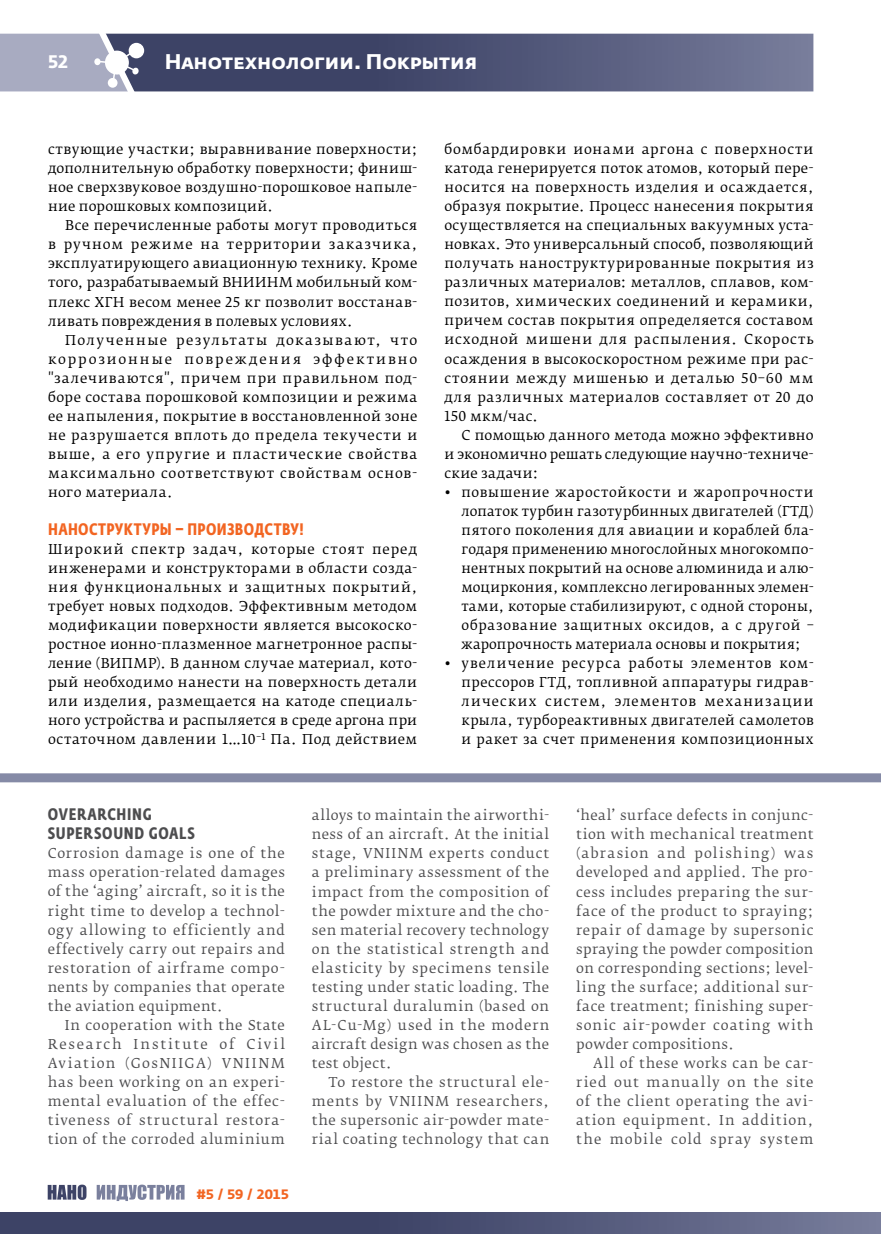
<style>
.page{position:relative;width:881px;height:1234px;background:#fff}
.page>*{position:absolute;margin:0;border:0;box-sizing:border-box;transform-origin:0 0}
.t1{font:700 21px "Fedra Sans Alt Pro";color:#fff}
.t2{font:700 18px "Fedra Sans Alt Pro";color:#fff}
.t3{font:700 16.5px "Fedra Sans Cond Pro";letter-spacing:.02em;color:#f26522}
.t4{font:700 16.5px/19px "Fedra Sans Cond Pro";letter-spacing:.045em;color:#4d4d4f}
.t5{font:13.5px/19px "Fedra Serif B Pro";letter-spacing:.03em;color:#000;text-align:justify}
.t6{font:13.5px/19px "Fedra Serif B Pro";letter-spacing:.05em;color:#4d4d4f;text-align:justify}
.t7{font:700 13.5px "Fedra Sans Alt Pro";color:#f26522}
</style>
<div class="page">
<svg style="left:0;top:33px;width:813px;height:59px;background:#626786"></svg>
<div style="left:0;top:1211px;width:880px;height:22px;background:linear-gradient(to right,#2e3559,#6c7191)"></div>
<div style="left:0;top:773px;width:880px;height:9px;background:#858aa6"></div>
<svg style="left:48px;top:1184px;width:38px;height:15px"></svg>
<svg style="left:97px;top:1184px;width:87px;height:16px"></svg>
<h2 class="t2" style="left:48px;top:50px;width:22px">52</h2>
<h1 class="t1" style="left:165px;top:48px;width:314px">Нанотехнологии. Покрытия</h1>
<p class="t5" style="left:48px;top:140px;width:370px">ствующие участки; выравнивание поверхности; дополнительную обработку поверхности; финиш&shy;ное сверхзвуковое воздушно-порошковое напыле&shy;ние порошковых композиций.</p>
<p class="t5" style="left:48px;top:216px;width:371px;text-indent:17px">Все перечисленные работы могут проводиться в ручном режиме на территории заказчика, эксплуатирующего авиационную технику. Кроме того, разрабатываемый ВНИИНМ мобильный ком&shy;плекс ХГН весом менее 25 кг позволит восстанав&shy;ливать повреждения в полевых условиях.</p>
<p class="t5" style="left:48px;top:330px;width:371px;text-indent:17px">Полученные результаты доказывают, что коррозионные повреждения эффективно "залечиваются", причем при правильном под&shy;боре состава порошковой композиции и режима ее напыления, покрытие в восстановленной зоне не разрушается вплоть до предела текучести и выше, а его упругие и пластические свойства максимально соответствуют свойствам основ&shy;ного материала.</p>
<p class="t3" style="left:48px;top:519px;width:257px">НАНОСТРУКТУРЫ – ПРОИЗВОДСТВУ!</p>
<p class="t5" style="left:48px;top:539px;width:371px">Широкий спектр задач, которые стоят перед инженерами и конструкторами в области созда&shy;ния функциональных и защитных покрытий, требует новых подходов. Эффективным методом модификации поверхности является высокоско&shy;ростное ионно-плазменное магнетронное распы&shy;ление (ВИПМР). В данном случае материал, кото&shy;рый необходимо нанести на поверхность детали или изделия, размещается на катоде специаль&shy;ного устройства и распыляется в среде аргона при остаточном давлении 1…10<sup>–1</sup> Па. Под действием</p>
<p class="t5" style="left:444px;top:140px;width:370px">бомбардировки ионами аргона с поверхности катода генерируется поток атомов, который пере&shy;носится на поверхность изделия и осаждается, образуя покрытие. Процесс нанесения покрытия осуществляется на специальных вакуумных уста&shy;новках. Это универсальный способ, позволяющий получать наноструктурированные покрытия из различных материалов: металлов, сплавов, ком&shy;позитов, химических соединений и керамики, причем состав покрытия определяется составом исходной мишени для распыления. Скорость осаждения в высокоскоростном режиме при рас&shy;стоянии между мишенью и деталью 50–60 мм для различных материалов составляет от 20 до 150 мкм/час.</p>
<p class="t5" style="left:444px;top:425px;width:370px;text-indent:17px">С помощью данного метода можно эффективно и экономично решать следующие научно-техниче&shy;ские задачи:</p>
<p class="t5" style="left:461px;top:482px;width:353px;text-indent:-17px">• повышение жаростойкости и жаропрочности лопаток турбин газотурбинных двигателей (ГТД) пятого поколения для авиации и кораблей бла&shy;годаря применению многослойных многокомпо&shy;нентных покрытий на основе алюминида и алю&shy;моциркония, комплексно легированных элемен&shy;тами, которые стабилизируют, с одной стороны, образование защитных оксидов, а с другой – жаропрочность материала основы и покрытия;</p>
<p class="t5" style="left:461px;top:653px;width:353px;text-indent:-17px">• увеличение ресурса работы элементов ком&shy;прессоров ГТД, топливной аппаратуры гидрав&shy;лических систем, элементов механизации крыла, турбореактивных двигателей самолетов и ракет за счет применения композиционных</p>
<p class="t4" style="left:48px;top:805px;width:149px">OVERARCHING<br>SUPERSOUND GOALS</p>
<p class="t6" style="left:48px;top:844px;width:239px">Corrosion damage is one of the mass operation-related damages of the ‘aging’ aircraft, so it is the right time to develop a technol&shy;ogy allowing to efficiently and effectively carry out repairs and restoration of airframe compo&shy;nents by companies that operate the aviation equipment.</p>
<p class="t6" style="left:48px;top:1015px;width:239px;text-indent:17px">In cooperation with the State Research Institute of Civil Aviation (GosNIIGA) VNIINM has been working on an experi&shy;mental evaluation of the effec&shy;tiveness of structural restora&shy;tion of the corroded aluminium</p>
<p class="t7" style="left:197px;top:1185px;width:94px">#5 / 59 / 2015</p>
<p class="t6" style="left:312px;top:805px;width:239px">alloys to maintain the airworthi&shy;ness of an aircraft. At the initial stage, VNIINM experts conduct a preliminary assessment of the impact from the composition of the powder mixture and the cho&shy;sen material recovery technology on the statistical strength and elasticity by specimens tensile testing under static loading. The structural duralumin (based on AL-Cu-Mg) used in the modern aircraft design was chosen as the test object.</p>
<p class="t6" style="left:312px;top:1072px;width:239px;text-indent:17px">To restore the structural ele&shy;ments by VNIINM researchers, the supersonic air-powder mate&shy;rial coating technology that can</p>
<p class="t6" style="left:576px;top:806px;width:239px">‘heal’ surface defects in conjunc&shy;tion with mechanical treatment (abrasion and polishing) was developed and applied. The pro&shy;cess includes preparing the sur&shy;face of the product to spraying; repair of damage by supersonic spraying the powder composition on corresponding sections; level&shy;ling the surface; additional sur&shy;face treatment; finishing super&shy;sonic air-powder coating with powder compositions.</p>
<p class="t6" style="left:576px;top:1053px;width:239px;text-indent:17px">All of these works can be car&shy;ried out manually on the site of the client operating the avi&shy;ation equipment. In addition, the mobile cold spray system</p>
</div>
